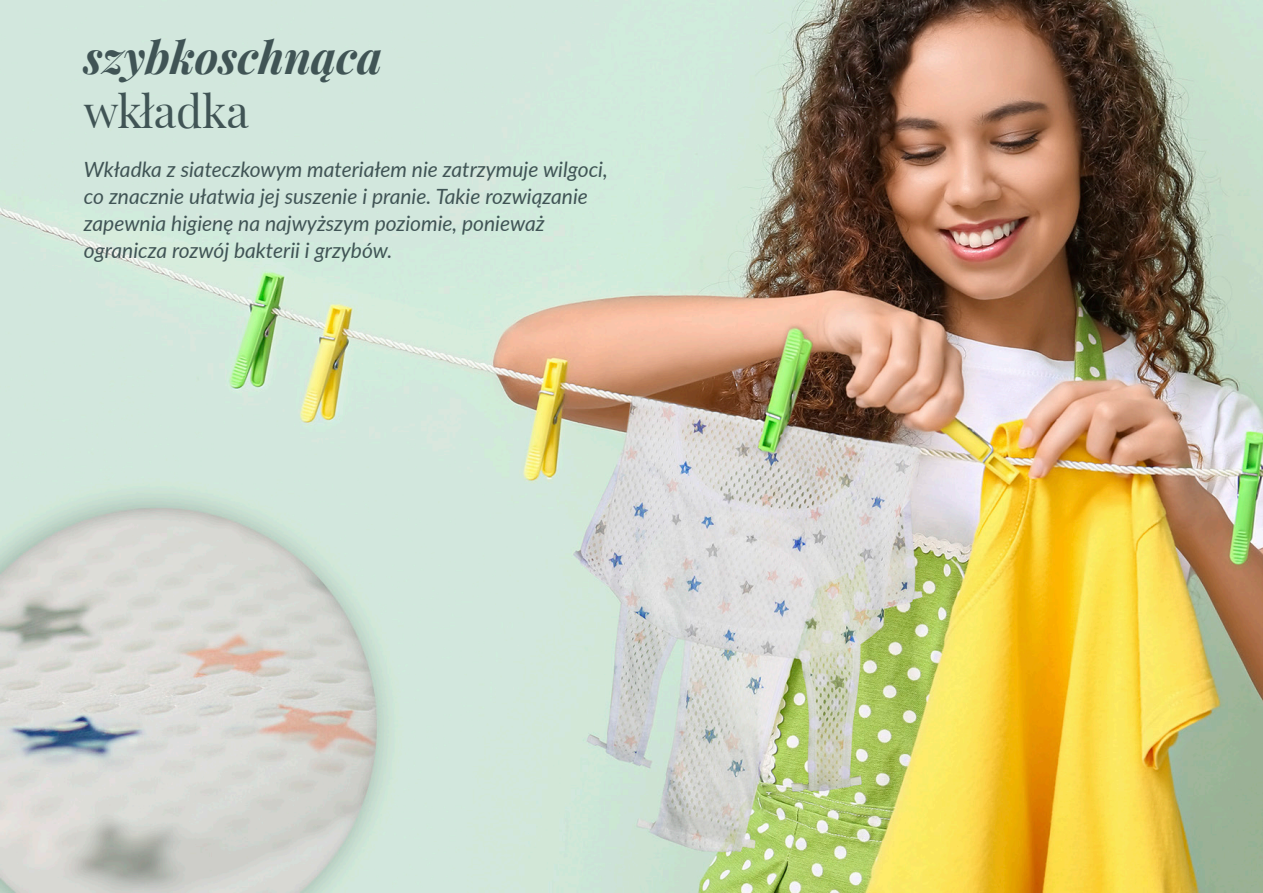
<style>
.page{position:relative;width:1263px;height:893px;background:#fff}
.page>*{position:absolute;margin:0;border:0;box-sizing:border-box;transform-origin:0 0}
.t1{font:italic 700 45px "Playfair Display";color:#405455}
.t2{font:45px "Playfair Display";letter-spacing:-.005em;color:#405455}
.t3{font:italic 21px/27px "Lato";color:#405455}
</style>
<div class="page">
<img style="left:0;top:0;width:1263px;height:893px">
<h1 class="t1" style="left:84px;top:21px;width:300px">szybkoschnąca</h1>
<h1 class="t2" style="left:84px;top:76px;width:167px">wkładka</h1>
<p class="t3" style="left:84px;top:155px;width:525px">Wkładka z siateczkowym materiałem nie zatrzymuje wilgoci, co znacznie ułatwia jej suszenie i pranie. Takie rozwiązanie zapewnia higienę na najwyższym poziomie, ponieważ ogranicza rozwój bakterii i grzybów.</p>
</div>
